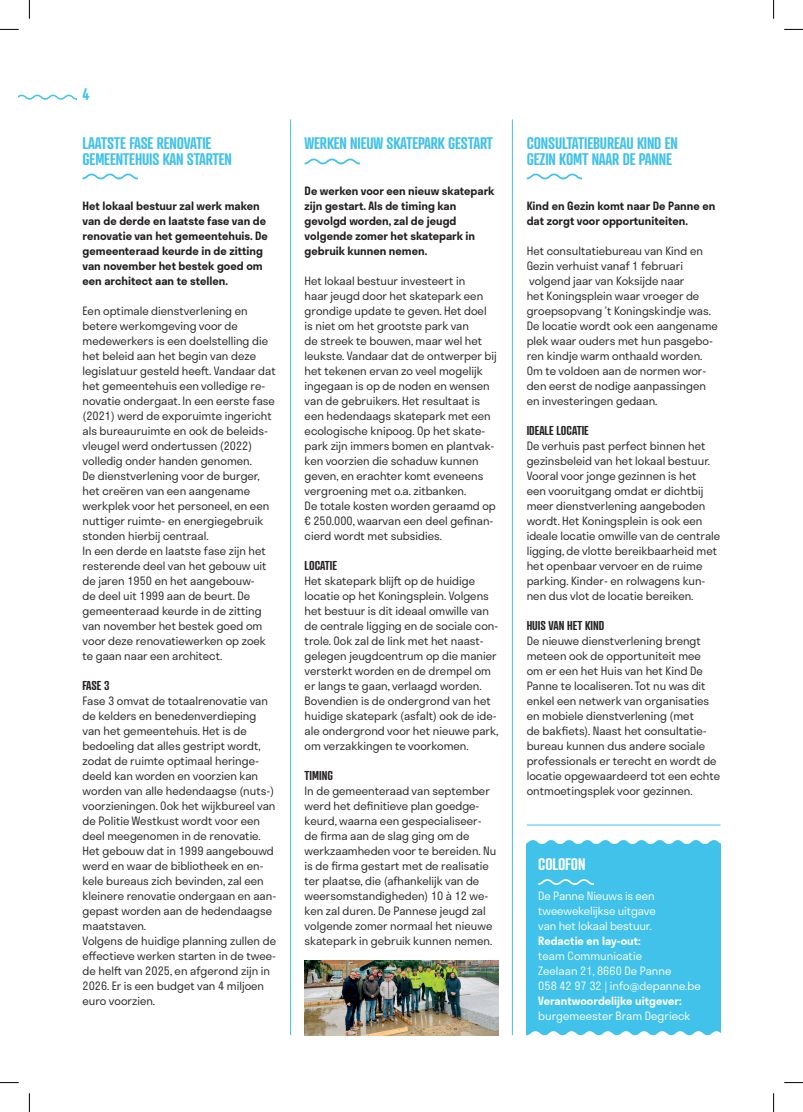
<style>
.page{position:relative;width:803px;height:1112px;background:#fff}
.page>*{position:absolute;margin:0;border:0;box-sizing:border-box;transform-origin:0 0}
.t1{font:600 16.25px/15px "Atrament";letter-spacing:-.01em;color:#40c2ea}
.t2{font:600 16.25px "Atrament";letter-spacing:-.01em;color:#fff}
.t3{font:600 12.5px "Atrament";color:#231f20}
.t4{font:300 11.25px/15px "Stratos";color:#231f20}
.t5{font:600 11.25px/15px "Stratos";color:#231f20}
.t6{font:300 11.25px/15px "Stratos";color:#fff;text-align:justify}
.t7{font:600 11.25px "Stratos";color:#fff}
</style>
<div class="page">
<hr style="left:512px;top:119px;width:1px;height:915px;background:#40c2ea">
<hr style="left:290px;top:119px;width:1px;height:915px;background:#40c2ea">
<svg style="left:305px;top:158px;width:54px;height:6px"></svg>
<svg style="left:19px;top:95px;width:57px;height:5px"></svg>
<svg style="left:83px;top:173px;width:54px;height:6px"></svg>
<div style="left:526px;top:847px;width:194px;height:187px;background:#40c2ea"></div>
<svg style="left:526px;top:840px;width:194px;height:7px"></svg>
<svg style="left:538px;top:878px;width:55px;height:6px"></svg>
<img style="left:305px;top:960px;width:193px;height:74px">
<svg style="left:527px;top:173px;width:55px;height:6px"></svg>
<hr style="left:527px;top:824px;width:193px;height:1px;background:#40c2ea">
<svg style="left:0;top:29px;width:19px;height:1px"></svg>
<svg style="left:784px;top:29px;width:19px;height:1px"></svg>
<svg style="left:0;top:1082px;width:19px;height:1px"></svg>
<svg style="left:784px;top:1082px;width:19px;height:1px"></svg>
<svg style="left:29px;top:0;width:1px;height:19px"></svg>
<svg style="left:29px;top:1093px;width:1px;height:18px"></svg>
<svg style="left:773px;top:0;width:1px;height:19px"></svg>
<svg style="left:773px;top:1093px;width:1px;height:18px"></svg>
<h1 class="t1" style="left:83px;top:86px;width:8px">4</h1>
<h1 class="t1" style="left:83px;top:136px;width:151px">LAATSTE FASE RENOVATIE<br>GEMEENTEHUIS KAN STARTEN</h1>
<p class="t5" style="left:83px;top:197px;width:187px">Het lokaal bestuur zal werk maken van de derde en laatste fase van de renovatie van het gemeentehuis. De gemeenteraad keurde in de zitting van november het bestek goed om een architect aan te stellen.</p>
<p class="t4" style="left:83px;top:302px;width:195px">Een optimale dienstverlening en betere werkomgeving voor de medewerkers is een doelstelling die het beleid aan het begin van deze legislatuur gesteld heeft. Vandaar dat het gemeentehuis een volledige re&shy;novatie ondergaat. In een eerste fase (2021) werd de exporuimte ingericht als bureauruimte en ook de beleids&shy;vleugel werd ondertussen (2022) volledig onder handen genomen.<br>De dienstverlening voor de burger, het creëren van een aangename werkplek voor het personeel, en een nuttiger ruimte- en energiegebruik stonden hierbij centraal.<br>In een derde en laatste fase zijn het resterende deel van het gebouw uit de jaren 1950 en het aangebouw-<br>de deel uit 1999 aan de beurt. De gemeenteraad keurde in de zitting van november het bestek goed om voor deze renovatiewerken op zoek te gaan naar een architect.</p>
<p class="t3" style="left:83px;top:677px;width:29px">FASE 3</p>
<p class="t4" style="left:83px;top:692px;width:195px">Fase 3 omvat de totaalrenovatie van de kelders en benedenverdieping van het gemeentehuis. Het is de bedoeling dat alles gestript wordt, zodat de ruimte optimaal heringe&shy;deeld kan worden en voorzien kan worden van alle hedendaagse (nuts-) voorzieningen. Ook het wijkbureel van de Politie Westkust wordt voor een deel meegenomen in de renovatie.<br>Het gebouw dat in 1999 aangebouwd werd en waar de bibliotheek en en&shy;kele bureaus zich bevinden, zal een kleinere renovatie ondergaan en aan&shy;gepast worden aan de hedendaagse maatstaven.<br>Volgens de huidige planning zullen de effectieve werken starten in de twee&shy;de helft van 2025, en afgerond zijn in<br>2026. Er is een budget van 4 miljoen euro voorzien.</p>
<h1 class="t1" style="left:305px;top:136px;width:190px">WERKEN NIEUW SKATEPARK GESTART</h1>
<p class="t5" style="left:305px;top:182px;width:191px">De werken voor een nieuw skatepark zijn gestart. Als de timing kan gevolgd worden, zal de jeugd volgende zomer het skatepark in gebruik kunnen nemen.</p>
<p class="t4" style="left:305px;top:272px;width:194px">Het lokaal bestuur investeert in<br>haar jeugd door het skatepark een grondige update te geven. Het doel is niet om het grootste park van<br>de streek te bouwen, maar wel het leukste. Vandaar dat de ontwerper bij het tekenen ervan zo veel mogelijk ingegaan is op de noden en wensen van de gebruikers. Het resultaat is een hedendaags skatepark met een ecologische knipoog. Op het skate&shy;park zijn immers bomen en plantvak&shy;ken voorzien die schaduw kunnen geven, en erachter komt eveneens vergroening met o.a. zitbanken.<br>De totale kosten worden geraamd op € 250.000, waarvan een deel gefinan&shy;cierd wordt met subsidies.</p>
<p class="t3" style="left:305px;top:557px;width:34px">LOCATIE</p>
<p class="t4" style="left:305px;top:572px;width:195px">Het skatepark blijft op de huidige locatie op het Koningsplein. Volgens het bestuur is dit ideaal omwille van de centrale ligging en de sociale con&shy;trole. Ook zal de link met het naast&shy;gelegen jeugdcentrum op die manier versterkt worden en de drempel om er langs te gaan, verlaagd worden.<br>Bovendien is de ondergrond van het huidige skatepark (asfalt) ook de ide&shy;ale ondergrond voor het nieuwe park, om verzakkingen te voorkomen.</p>
<p class="t3" style="left:305px;top:767px;width:30px">TIMING</p>
<p class="t4" style="left:305px;top:782px;width:193px">In de gemeenteraad van september werd het definitieve plan goedge&shy;keurd, waarna een gespecialiseer&shy;de firma aan de slag ging om de werkzaamheden voor te bereiden. Nu is de firma gestart met de realisatie ter plaatse, die (afhankelijk van de weersomstandigheden) 10 à 12 we&shy;ken zal duren. De Pannese jeugd zal volgende zomer normaal het nieuwe skatepark in gebruik kunnen nemen.</p>
<h1 class="t1" style="left:527px;top:136px;width:153px">CONSULTATIEBUREAU KIND EN<br>GEZIN KOMT NAAR DE PANNE</h1>
<p class="t5" style="left:527px;top:197px;width:190px">Kind en Gezin komt naar De Panne en dat zorgt voor opportuniteiten.</p>
<p class="t4" style="left:527px;top:242px;width:193px">Het consultatiebureau van Kind en<br>Gezin verhuist vanaf 1 februari volgend jaar van Koksijde naar<br>het Koningsplein waar vroeger de groepsopvang ’t Koningskindje was.<br>De locatie wordt ook een aangename plek waar ouders met hun pasgebo&shy;ren kindje warm onthaald worden.<br>Om te voldoen aan de normen wor&shy;den eerst de nodige aanpassingen en investeringen gedaan.</p>
<p class="t3" style="left:527px;top:422px;width:64px">IDEALE LOCATIE</p>
<p class="t4" style="left:527px;top:437px;width:195px">De verhuis past perfect binnen het gezinsbeleid van het lokaal bestuur.<br>Vooral voor jonge gezinnen is het<br>een vooruitgang omdat er dichtbij meer dienstverlening aangeboden wordt. Het Koningsplein is ook een ideale locatie omwille van de centrale ligging, de vlotte bereikbaarheid met het openbaar vervoer en de ruime parking. Kinder- en rolwagens kun&shy;nen dus vlot de locatie bereiken.</p>
<p class="t3" style="left:527px;top:617px;width:79px">HUIS VAN HET KIND</p>
<p class="t4" style="left:527px;top:632px;width:195px">De nieuwe dienstverlening brengt meteen ook de opportuniteit mee<br>om er een het Huis van het Kind De Panne te localiseren. Tot nu was dit enkel een netwerk van organisaties en mobiele dienstverlening (met<br>de bakfiets). Naast het consultatie&shy;bureau kunnen dus andere sociale professionals er terecht en wordt de locatie opgewaardeerd tot een echte ontmoetingsplek voor gezinnen.</p>
<h1 class="t2" style="left:538px;top:853px;width:49px">COLOFON</h1>
<p class="t6" style="left:538px;top:887px;width:119px">De Panne Nieuws is een tweewekelijkse uitgave van het lokaal bestuur.</p>
<p class="t7" style="left:538px;top:931px;width:104px">Redactie en lay-out:</p>
<p class="t6" style="left:538px;top:947px;width:164px;text-align:left">team Communicatie<br>Zeelaan 21, 8660 De Panne<br>058 42 97 32 | info@depanne.be</p>
<p class="t7" style="left:538px;top:991px;width:145px">Verantwoordelijke uitgever:</p>
<p class="t6" style="left:538px;top:1007px;width:154px">burgemeester Bram Degrieck</p>
</div>
